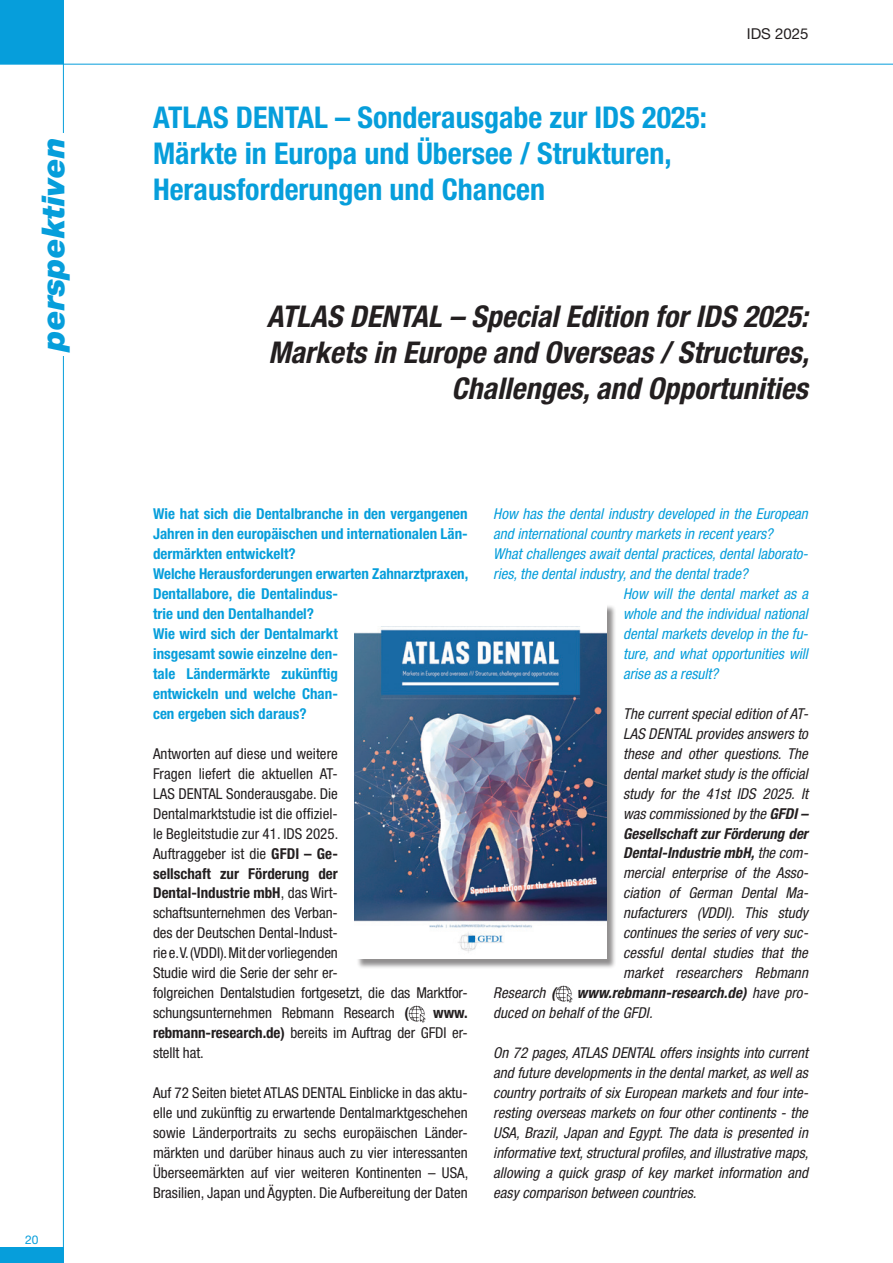
<style>
.page{position:relative;width:893px;height:1263px;background:#fff}
.page>*{position:absolute;margin:0;border:0;box-sizing:border-box;transform-origin:0 0}
.t1{font:italic 900 31.8px "Helvetica Neue LT Pro";color:#069edb}
.t2{font:italic 700 condensed 30px/36px "Helvetica Neue LT Pro";color:#231f20;text-align:right}
.t3{font:700 condensed 30px/36px "Helvetica Neue LT Pro";color:#069edb}
.t4{font:italic condensed 15px/20px "Helvetica Neue LT Pro";letter-spacing:.005em;color:#231f20;text-align:justify}
.t5{font:condensed 15px/20px "Helvetica Neue LT Pro";letter-spacing:-.005em;color:#231f20;text-align:justify}
.t6{font:700 condensed 15px/20px "Helvetica Neue LT Pro";color:#069edb}
.t7{font:italic condensed 15px "Helvetica Neue LT Pro";color:#069edb}
.t8{font:15px "Helvetica Neue LT Pro";color:#231f20}
.t9{font:12px "Helvetica Neue LT Pro";color:#069edb}
.s1{font-weight:700}
</style>
<div class="page">
<div style="left:0;top:0;width:64px;height:64px;background:#069edb"></div>
<hr style="left:0;top:64px;width:893px;height:1px;background:#069edb">
<hr style="left:63px;top:0;width:1px;height:1263px;background:#069edb">
<div style="left:0;top:1248px;width:64px;height:15px;background:#069edb"></div>
<div style="left:37px;top:133px;width:32px;height:222px;background:#fff"></div>
<img style="left:409px;top:1006px;width:17px;height:17px">
<img style="left:555px;top:986px;width:17px;height:17px">
<div style="left:356px;top:604px;width:260px;height:365px;background:#231f20;opacity:.5"></div>
<img style="left:355px;top:604px;width:251px;height:354px">
<h1 class="t1" style="left:34px;top:351px;width:216px;rotate:-90deg">perspektiven</h1>
<p class="t9" style="left:25px;top:1232px;width:15px">20</p>
<h2 class="t3" style="left:153px;top:99px;width:555px">ATLAS DENTAL – Sonderausgabe zur IDS 2025:<br>Märkte in Europa und Übersee / Strukturen,<br>Herausforderungen und Chancen</h2>
<p class="t8" style="left:747px;top:25px;width:63px">IDS 2025</p>
<h2 class="t2" style="left:267px;top:298px;width:544px">ATLAS DENTAL – Special Edition for IDS 2025:<br>Markets in Europe and Overseas / Structures,<br>Challenges, and Opportunities</h2>
<p class="t6" style="left:153px;top:503px;width:317px">Wie hat sich die Dentalbranche in den vergangenen Jahren in den europäischen und internationalen Län&shy;dermärkten entwickelt?<br>Welche Herausforderungen erwarten Zahnarztpraxen, Dentallabore, die Dentalindus-<br>trie und den Dentalhandel?<br>Wie wird sich der Dentalmarkt<br>insgesamt sowie einzelne den-<br>tale Ländermärkte zukünftig<br>entwickeln und welche Chan-<br>cen ergeben sich daraus?</p>
<p class="t5" style="left:153px;top:743px;width:316px;text-align:left">Antworten auf diese und weitere<br>Fragen liefert die aktuellen AT-<br>LAS DENTAL Sonderausgabe. Die<br>Dentalmarktstudie ist die offiziel-<br>le Begleitstudie zur 41. IDS 2025.<br>Auftraggeber ist die <span class="s1">GFDI – Ge-<br>sellschaft zur Förderung der<br>Dental-Industrie mbH</span>, das Wirt-<br>schaftsunternehmen des Verban-<br>des der Deutschen Dental-Indust-<br>rie e.V. (VDDI). Mit der vorliegenden<br>Studie wird die Serie der sehr er-<br>folgreichen Dentalstudien fortgesetzt, die das Marktfor&shy;schungsunternehmen Rebmann Research <span class="s1">(</span></p>
<p class="t5" style="left:153px;top:1003px;width:316px;text-indent:280px"><span class="s1">www. rebmann-research.de)</span> bereits im Auftrag der GFDI er&shy;stellt hat.</p>
<p class="t5" style="left:153px;top:1083px;width:317px">Auf 72 Seiten bietet ATLAS DENTAL Einblicke in das aktu&shy;elle und zukünftig zu erwartende Dentalmarktgeschehen sowie Länderportraits zu sechs europäischen Länder&shy;märkten und darüber hinaus auch zu vier interessanten Überseemärkten auf vier weiteren Kontinenten – USA, Brasilien, Japan und Ägypten. Die Aufbereitung der Daten</p>
<p class="t7" style="left:493px;top:505px;width:316px">How has the dental industry developed in the European</p>
<p class="t7" style="left:493px;top:525px;width:281px">and international country markets in recent years?</p>
<p class="t7" style="left:493px;top:545px;width:316px">What challenges await dental practices, dental laborato-</p>
<p class="t7" style="left:493px;top:565px;width:256px">ries, the dental industry, and the dental trade?</p>
<p class="t7" style="left:623px;top:585px;width:186px">How will the dental market as a</p>
<p class="t7" style="left:623px;top:605px;width:186px">whole and the individual national</p>
<p class="t7" style="left:623px;top:625px;width:186px">dental markets develop in the fu-</p>
<p class="t7" style="left:623px;top:645px;width:186px">ture, and what opportunities will</p>
<p class="t7" style="left:623px;top:665px;width:96px">arise as a result?</p>
<p class="t4" style="left:623px;top:704px;width:187px">The current special edition of AT-LAS DENTAL provides answers to these and other questions. The dental market study is the official study for the 41st IDS 2025. It was commissioned by the <span class="s1">GFDI – Gesellschaft zur Förderung der Dental-Industrie mbH,</span> the com&shy;mercial enterprise of the Asso&shy;ciation of German Dental Ma&shy;nufacturers (VDDI). This study continues the series of very suc&shy;cessful dental studies that the market researchers Rebmann</p>
<p class="t4" style="left:493px;top:983px;width:64px">Research <span class="s1">(</span></p>
<p class="t4" style="left:493px;top:983px;width:316px;text-indent:84px"><span class="s1">www.rebmann-research.de)</span> have pro&shy;duced on behalf of the GFDI.</p>
<p class="t4" style="left:493px;top:1043px;width:317px">On 72 pages, ATLAS DENTAL offers insights into current and future developments in the dental market, as well as country portraits of six European markets and four inte&shy;resting overseas markets on four other continents - the USA, Brazil, Japan and Egypt. The data is presented in informative text, structural profiles, and illustrative maps, allowing a quick grasp of key market information and easy comparison between countries.</p>
</div>
